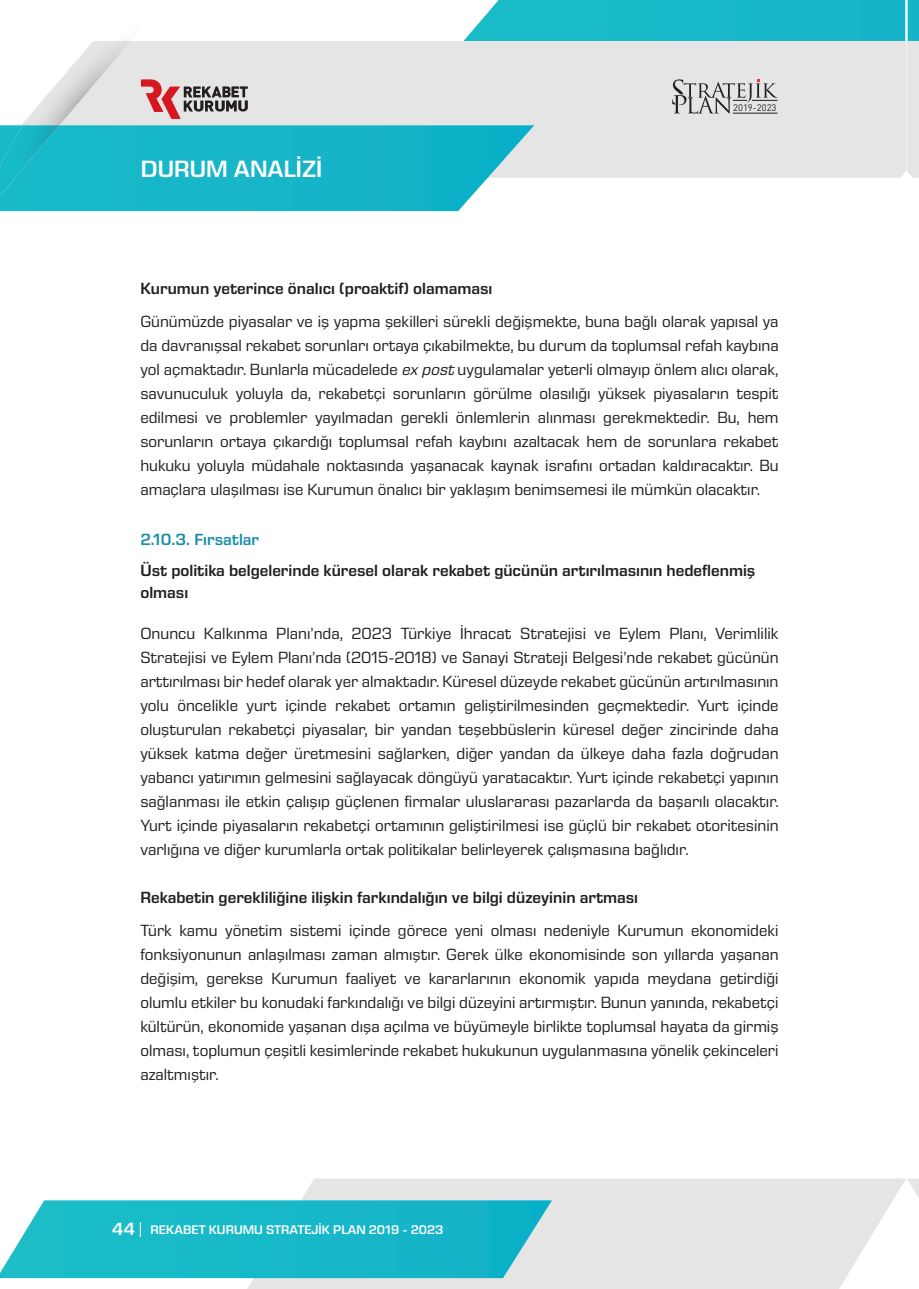
<style>
.page{position:relative;width:919px;height:1289px;background:#fff}
.page>*{position:absolute;margin:0;border:0;box-sizing:border-box;transform-origin:0 0}
.t1{font:600 24px "Eurostile Next LT Pro";color:#fff}
.t2{font:600 18px "Eurostile Next LT Pro";color:#fff}
.t3{font:16.5px/24px "Eurostile Next LT Pro";color:#231f20;text-align:justify}
.t4{font:600 16.5px/31px "Eurostile Next LT Pro";color:#231f20}
.t5{font:600 12.75px "Eurostile Next LT Pro";color:#fff}
.t6{font:9.45px "DIN Pro";color:#231f20}
.s1{font-weight:600}
.s2{font-style:italic}
.s3{color:#1a8ea8}
</style>
<div class="page">
<div style="left:463px;top:0;width:442px;height:41px;background:#17b9c8"></div>
<div style="left:22px;top:41px;width:884px;height:137px;background:#e5e5e5"></div>
<img style="left:0;top:125px;width:534px;height:86px">
<img style="left:131px;top:41px;width:29px;height:69px">
<img style="left:23px;top:41px;width:108px;height:84px">
<img style="left:0;top:125px;width:59px;height:71px">
<img style="left:907px;top:0;width:11px;height:41px">
<svg style="left:906px;top:41px;width:12px;height:137px;background:#e6e6e6"></svg>
<svg style="left:239px;top:1178px;width:667px;height:110px;background:#e5e7e6"></svg>
<svg style="left:907px;top:1178px;width:11px;height:18px"></svg>
<svg style="left:0;top:1200px;width:552px;height:77px;background:#29bccb"></svg>
<svg style="left:141px;top:79px;width:107px;height:40px;background:#bb9c9d"></svg>
<svg style="left:672px;top:79px;width:105px;height:35px;background:#bebdbd"></svg>
<p class="t1" style="left:141px;top:156px;width:183px">DURUM ANALİZİ</p>
<p class="t6" style="left:733px;top:101px;width:45px">2019-2023</p>
<p class="t3" style="left:140px;top:273px;width:639px;line-height:32.5px"><span class="s1">Kurumun yeterince önalıcı (proaktif) olamaması<br></span>Günümüzde piyasalar ve iş yapma şekilleri sürekli değişmekte, buna bağlı olarak yapısal ya</p>
<p class="t3" style="left:140px;top:333px;width:639px">da davranışsal rekabet sorunları ortaya çıkabilmekte, bu durum da toplumsal refah kaybına yol açmaktadır. Bunlarla mücadelede <span class="s2">ex post</span>uygulamalar yeterli olmayıp önlem alıcı olarak, savunuculuk yoluyla da, rekabetçi sorunların görülme olasılığı yüksek piyasaların tespit edilmesi ve problemler yayılmadan gerekli önlemlerin alınması gerekmektedir. Bu, hem sorunların ortaya çıkardığı toplumsal refah kaybını azaltacak hem de sorunlara rekabet hukuku yoluyla müdahale noktasında yaşanacak kaynak israfını ortadan kaldıracaktır. Bu amaçlara ulaşılması ise Kurumun önalıcı bir yaklaşım benimsemesi ile mümkün olacaktır.</p>
<p class="t4" style="left:140px;top:523px;width:616px"><span class="s3">2.10.3. Fırsatlar<br></span>Üst politika belgelerinde küresel olarak rekabet gücünün artırılmasının hedeflenmiş</p>
<p class="t4" style="left:140px;top:577px;width:49px">olması</p>
<p class="t3" style="left:140px;top:621px;width:640px">Onuncu Kalkınma Planı’nda, 2023 Türkiye İhracat Stratejisi ve Eylem Planı, Verimlilik Stratejisi ve Eylem Planı’nda (2015-2018) ve Sanayi Strateji Belgesi’nde rekabet gücünün arttırılması bir hedef olarak yer almaktadır. Küresel düzeyde rekabet gücünün artırılmasının yolu öncelikle yurt içinde rekabet ortamın geliştirilmesinden geçmektedir. Yurt içinde oluşturulan rekabetçi piyasalar, bir yandan teşebbüslerin küresel değer zincirinde daha yüksek katma değer üretmesini sağlarken, diğer yandan da ülkeye daha fazla doğrudan yabancı yatırımın gelmesini sağlayacak döngüyü yaratacaktır. Yurt içinde rekabetçi yapının sağlanması ile etkin çalışıp güçlenen firmalar uluslararası pazarlarda da başarılı olacaktır.<br>Yurt içinde piyasaların rekabetçi ortamının geliştirilmesi ise güçlü bir rekabet otoritesinin varlığına ve diğer kurumlarla ortak politikalar belirleyerek çalışmasına bağlıdır.</p>
<p class="t3" style="left:140px;top:881px;width:639px;line-height:32.5px"><span class="s1">Rekabetin gerekliliğine ilişkin farkındalığın ve bilgi düzeyinin artması<br></span>Türk kamu yönetim sistemi içinde görece yeni olması nedeniyle Kurumun ekonomideki</p>
<p class="t3" style="left:140px;top:942px;width:639px">fonksiyonunun anlaşılması zaman almıştır. Gerek ülke ekonomisinde son yıllarda yaşanan değişim, gerekse Kurumun faaliyet ve kararlarının ekonomik yapıda meydana getirdiği olumlu etkiler bu konudaki farkındalığı ve bilgi düzeyini artırmıştır. Bunun yanında, rekabetçi kültürün, ekonomide yaşanan dışa açılma ve büyümeyle birlikte toplumsal hayata da girmiş olması, toplumun çeşitli kesimlerinde rekabet hukukunun uygulanmasına yönelik çekinceleri azaltmıştır.</p>
<p class="t2" style="left:112px;top:1218px;width:25px">44</p>
<p class="t5" style="left:151px;top:1222px;width:294px">REKABET KURUMU STRATEJİK PLAN 2019 - 2023</p>
</div>
